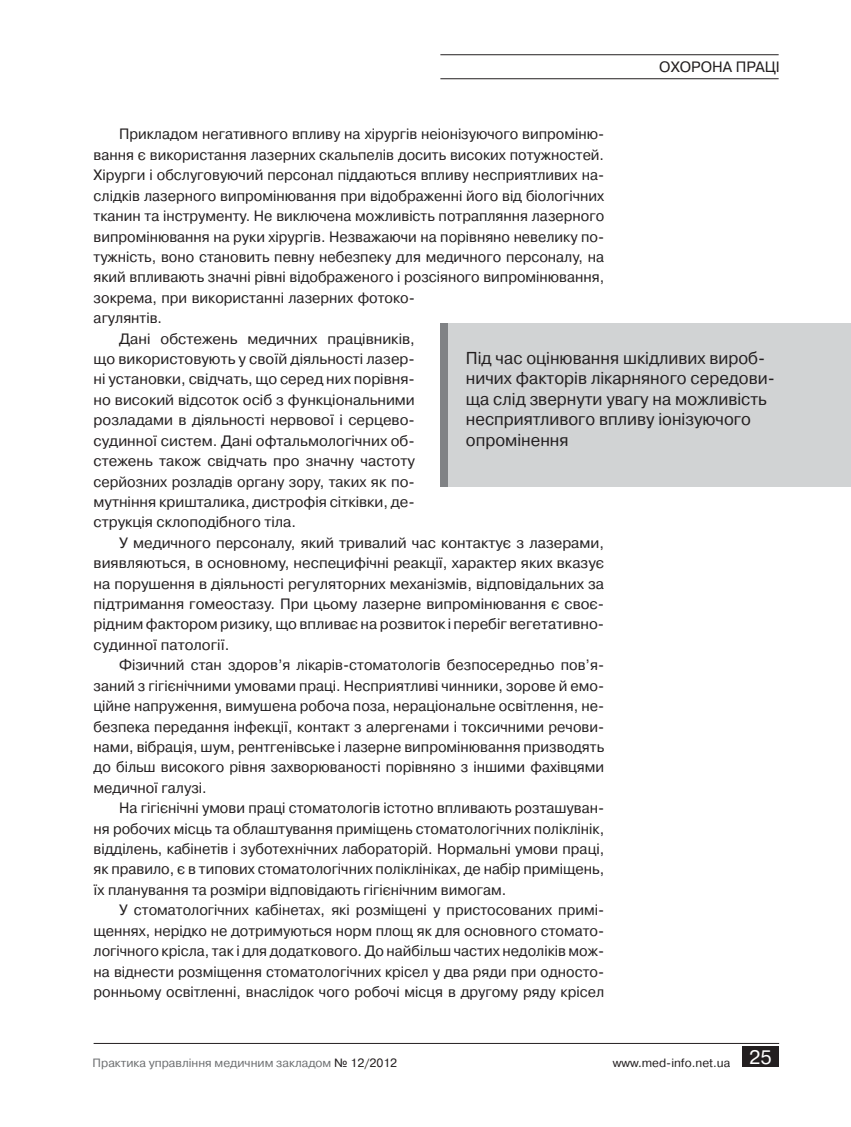
<style>
.page{position:relative;width:851px;height:1127px;background:#fff}
.page>*{position:absolute;margin:0;border:0;box-sizing:border-box;transform-origin:0 0}
.t1{font:17.25px/20.4px "Pragmatica C";color:#231f20}
.t2{font:15px "Pragmatica C";color:#231f20}
.t3{font:12px "Pragmatica C";color:#6d6f71}
.t4{font:12px "Pragmatica C";color:#231f20}
.s1{color:#231f20}
</style>
<div class="page">
<hr style="left:440px;top:78px;width:338px;height:1px;background:#231f20">
<hr style="left:440px;top:54px;width:338px;height:1px;background:#231f20">
<div style="left:742px;top:1046px;width:36px;height:21px;background:#231f20"></div>
<hr style="left:94px;top:1043px;width:685px;height:1px;background:#231f20">
<div style="left:440px;top:323px;width:410px;height:163px;background:#d1d3d4"></div>
<div style="left:440px;top:323px;width:7px;height:163px;background:#808285"></div>
<p class="t2" style="left:659px;top:59px;width:122px">ОХОРОНА ПРАЦІ</p>
<p class="t2" style="left:119px;top:126px;width:486px">Прикладом негативного впливу на хірургів неіонізуючого випроміню-</p>
<p class="t2" style="left:94px;top:146px;width:512px">вання є використання лазерних скальпелів досить високих потужностей.</p>
<p class="t2" style="left:94px;top:167px;width:512px">Хірурги і обслуговуючий персонал піддаються впливу несприятливих на-</p>
<p class="t2" style="left:94px;top:187px;width:512px">слідків лазерного випромінювання при відображенні його від біологічних</p>
<p class="t2" style="left:94px;top:208px;width:512px">тканин та інструменту. Не виключена можливість потрапляння лазерного</p>
<p class="t2" style="left:94px;top:228px;width:512px">випромінювання на руки хірургів. Незважаючи на порівняно невелику по-</p>
<p class="t2" style="left:94px;top:248px;width:512px">тужність, воно становить певну небезпеку для медичного персоналу, на</p>
<p class="t2" style="left:94px;top:269px;width:512px">який впливають значні рівні відображеного і розсіяного випромінювання,</p>
<p class="t2" style="left:94px;top:289px;width:323px">зокрема, при використанні лазерних фотоко-</p>
<p class="t2" style="left:94px;top:310px;width:70px">агулянтів.</p>
<p class="t2" style="left:119px;top:330px;width:297px">Дані обстежень медичних працівників,</p>
<p class="t2" style="left:94px;top:350px;width:323px">що використовують у своїй діяльності лазер-</p>
<p class="t2" style="left:94px;top:371px;width:323px">ні установки, свідчать, що серед них порівня-</p>
<p class="t2" style="left:94px;top:391px;width:323px">но високий відсоток осіб з функціональними</p>
<p class="t2" style="left:94px;top:412px;width:323px">розладами в діяльності нервової і серцево-</p>
<p class="t2" style="left:94px;top:432px;width:323px">судинної систем. Дані офтальмологічних об-</p>
<p class="t2" style="left:94px;top:453px;width:323px">стежень також свідчать про значну частоту</p>
<p class="t2" style="left:94px;top:473px;width:323px">серйозних розладів органу зору, таких як по-</p>
<p class="t2" style="left:94px;top:493px;width:323px">мутніння кришталика, дистрофія сітківки, де-</p>
<p class="t2" style="left:94px;top:514px;width:204px">струкція склоподібного тіла.</p>
<p class="t2" style="left:119px;top:534px;width:486px">У медичного персоналу, який тривалий час контактує з лазерами,</p>
<p class="t2" style="left:94px;top:555px;width:512px">виявляються, в основному, неспецифічні реакції, характер яких вказує</p>
<p class="t2" style="left:94px;top:575px;width:512px">на порушення в діяльності регуляторних механізмів, відповідальних за</p>
<p class="t2" style="left:94px;top:595px;width:512px">підтримання гомеостазу. При цьому лазерне випромінювання є своє-</p>
<p class="t2" style="left:94px;top:616px;width:512px">рідним фактором ризику, що впливає на розвиток і перебіг вегетативно-</p>
<p class="t2" style="left:94px;top:636px;width:137px">судинної патології.</p>
<p class="t2" style="left:119px;top:657px;width:484px">Фізичний стан здоров’я лікарів-стоматологів безпосередньо пов’я-</p>
<p class="t2" style="left:94px;top:677px;width:512px">заний з гігієнічними умовами праці. Несприятливі чинники, зорове й емо-</p>
<p class="t2" style="left:94px;top:697px;width:512px">ційне напруження, вимушена робоча поза, нераціональне освітлення, не-</p>
<p class="t2" style="left:94px;top:718px;width:512px">безпека передання інфекції, контакт з алергенами і токсичними речови-</p>
<p class="t2" style="left:94px;top:738px;width:512px">нами, вібрація, шум, рентгенівське і лазерне випромінювання призводять</p>
<p class="t2" style="left:94px;top:759px;width:512px">до більш високого рівня захворюваності порівняно з іншими фахівцями</p>
<p class="t2" style="left:94px;top:779px;width:115px">медичної галузі.</p>
<p class="t2" style="left:119px;top:800px;width:486px">На гігієнічні умови праці стоматологів істотно впливають розташуван-</p>
<p class="t2" style="left:94px;top:820px;width:512px">ня робочих місць та облаштування приміщень стоматологічних поліклінік,</p>
<p class="t2" style="left:94px;top:840px;width:512px">відділень, кабінетів і зуботехнічних лабораторій. Нормальні умови праці,</p>
<p class="t2" style="left:94px;top:861px;width:512px">як правило, є в типових стоматологічних поліклініках, де набір приміщень,</p>
<p class="t2" style="left:94px;top:881px;width:414px">їх планування та розміри відповідають гігієнічним вимогам.</p>
<p class="t2" style="left:119px;top:902px;width:486px">У стоматологічних кабінетах, які розміщені у пристосованих примі-</p>
<p class="t2" style="left:94px;top:922px;width:512px">щеннях, нерідко не дотримуються норм площ як для основного стомато-</p>
<p class="t2" style="left:94px;top:942px;width:512px">логічного крісла, так і для додаткового. До найбільш частих недоліків мож-</p>
<p class="t2" style="left:94px;top:963px;width:512px">на віднести розміщення стоматологічних крісел у два ряди при односто-</p>
<p class="t2" style="left:94px;top:983px;width:512px">ронньому освітленні, внаслідок чого робочі місця в другому ряду крісел</p>
<p class="t1" style="left:466px;top:348px;width:310px">Під час оцінювання шкідливих вироб&shy;ничих факторів лікарняного середови&shy;ща слід звернути увагу на можливість несприятливого впливу іонізуючого опромінення</p>
<p class="t3" style="left:93px;top:1056px;width:306px">Практика управління медичним закладом <span class="s1">№ 12/2012</span></p>
<p class="t4" style="left:612px;top:1056px;width:160px">www.med-info.net.ua <sup>25</sup></p>
</div>
